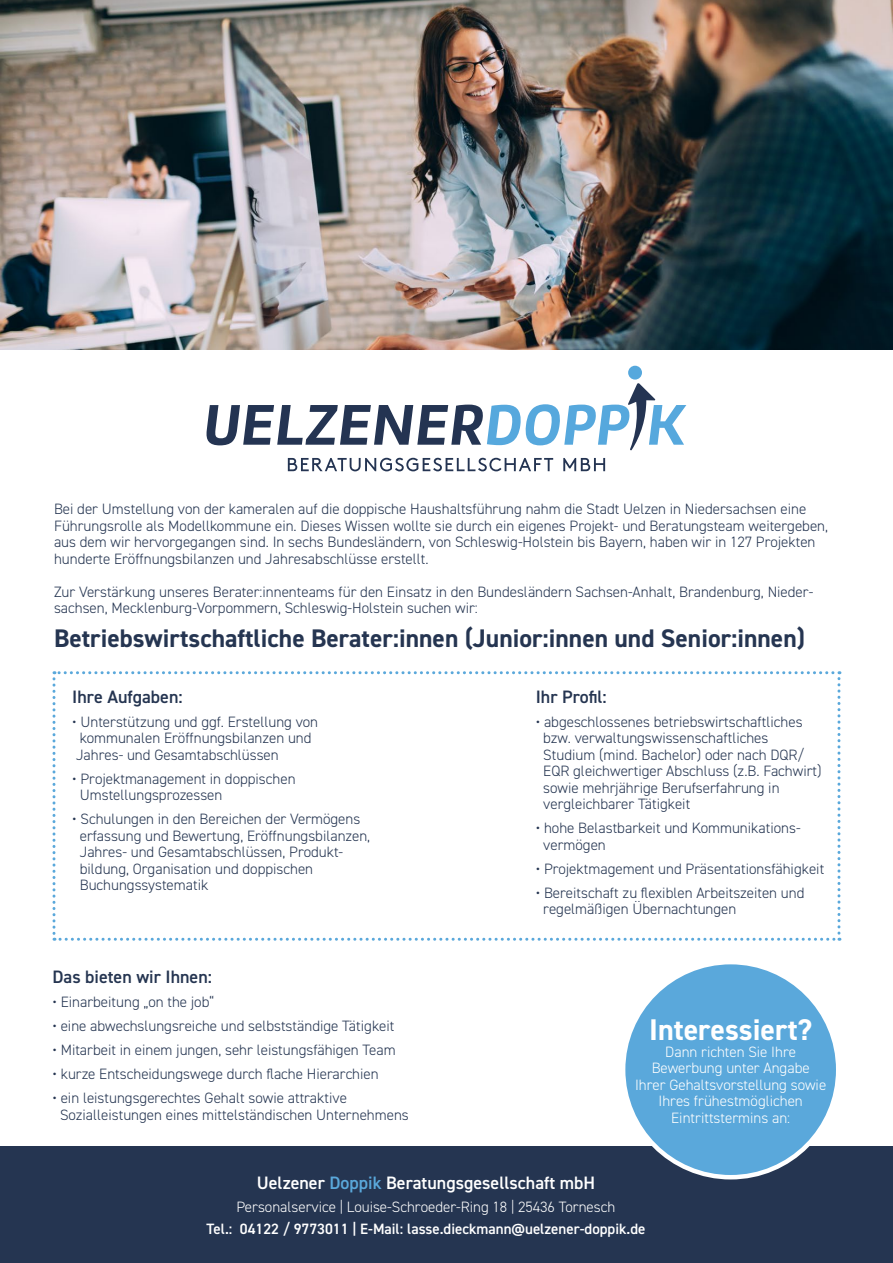
<style>
.page{position:relative;width:893px;height:1263px;background:#fff}
.page>*{position:absolute;margin:0;border:0;box-sizing:border-box;transform-origin:0 0}
.t1{font:700 30px "DIN2014";color:#fff}
.t2{font:700 25.5px "DIN2014";color:#253551}
.t3{font:600 18px "DIN2014";color:#253551}
.t4{font:600 18px "DIN2014";color:#fff}
.t5{font:300 15px/16.5px "DIN2014";color:#253551}
.t6{font:300 15px/16.5px "DIN2014";color:#fff;text-align:center}
.t7{font:600 15px "DIN2014";color:#fff}
.s1{color:#5aa8db}
</style>
<div class="page">
<img style="left:0;top:0;width:893px;height:349px">
<svg style="left:288px;top:458px;width:265px;height:13px"></svg>
<svg style="left:563px;top:458px;width:42px;height:13px"></svg>
<svg style="left:206px;top:383px;width:480px;height:67px"></svg>
<div style="left:628px;top:366px;width:14px;height:14px;background:#56a8dd;border-radius:50%"></div>
<div style="left:0;top:1146px;width:893px;height:117px;background:#253551"></div>
<svg style="left:52px;top:671px;width:788px;height:270px"></svg>
<div style="left:623px;top:962px;width:215px;height:215px;background:#5aa8db;border-radius:50%"></div>
<p class="t5" style="left:54px;top:501px;width:776px">Bei der Umstellung von der kameralen auf die doppische Haushaltsführung nahm die Stadt Uelzen in Niedersachsen eine Führungsrolle als Modellkommune ein. Dieses Wissen wollte sie durch ein eigenes Projekt- und Beratungsteam weitergeben, aus dem wir hervorgegangen sind. In sechs Bundesländern, von Schleswig-Holstein bis Bayern, haben wir in 127 Projekten hunderte Eröffnungsbilanzen und Jahresabschlüsse erstellt.</p>
<p class="t5" style="left:54px;top:583px;width:761px">Zur Verstärkung unseres Berater:innenteams für den Einsatz in den Bundesländern Sachsen-Anhalt, Brandenburg, Nieder&shy;sachsen, Mecklenburg-Vorpommern, Schleswig-Holstein suchen wir:</p>
<h2 class="t2" style="left:54px;top:621px;width:752px">Betriebswirtschaftliche Berater:innen (Junior:innen und Senior:innen)</h2>
<p class="t3" style="left:72px;top:685px;width:112px">Ihre Aufgaben:</p>
<p class="t5" style="left:72px;top:713px;width:247px">• Unterstützung und ggf. Erstellung von kommunalen Eröffnungsbilanzen und<br>Jahres- und Gesamtabschlüssen</p>
<p class="t5" style="left:80px;top:770px;width:217px;text-indent:-8px">• Projektmanagement in doppischen<br>Umstellungsprozessen</p>
<p class="t5" style="left:80px;top:811px;width:292px;text-indent:-8px">• Schulungen in den Bereichen der Vermögens erfassung und Bewertung, Eröffnungsbilanzen, Jahres- und Gesamtabschlüssen, Produkt&shy;bildung, Organisation und doppischen Buchungssystematik</p>
<p class="t3" style="left:52px;top:965px;width:161px">Das bieten wir Ihnen:</p>
<p class="t5" style="left:52px;top:994px;width:163px">• Einarbeitung „on the job“</p>
<p class="t5" style="left:52px;top:1018px;width:343px">• eine abwechslungsreiche und selbstständige Tätigkeit</p>
<p class="t5" style="left:52px;top:1042px;width:345px">• Mitarbeit in einem jungen, sehr leistungsfähigen Team</p>
<p class="t5" style="left:52px;top:1066px;width:328px">• kurze Entscheidungswege durch flache Hierarchien</p>
<p class="t5" style="left:60px;top:1090px;width:350px;text-indent:-8px">• ein leistungsgerechtes Gehalt sowie attraktive<br>Sozialleistungen eines mittelständischen Unternehmens</p>
<p class="t3" style="left:536px;top:685px;width:73px">Ihr Profil:</p>
<p class="t5" style="left:543px;top:713px;width:280px;text-indent:-8px">• abgeschlossenes betriebswirtschaftliches bzw. verwaltungswissenschaftliches Studium (mind. Bachelor) oder nach DQR/ EQR gleichwertiger Abschluss (z.B. Fachwirt) sowie mehrjährige Berufserfahrung in vergleichbarer Tätigkeit</p>
<p class="t5" style="left:543px;top:820px;width:259px;text-indent:-8px">• hohe Belastbarkeit und Kommunikations&shy;vermögen</p>
<p class="t5" style="left:536px;top:860px;width:290px">• Projektmagement und Präsentationsfähigkeit</p>
<p class="t5" style="left:543px;top:884px;width:263px;text-indent:-8px">• Bereitschaft zu flexiblen Arbeitszeiten und regelmäßigen Übernachtungen</p>
<h1 class="t1" style="left:649px;top:1010px;width:165px">Interessiert?</h1>
<p class="t6" style="left:635px;top:1043px;width:193px">Dann richten Sie Ihre<br>Bewerbung unter Angabe<br>Ihrer Gehaltsvorstellung sowie<br>Ihres frühestmöglichen<br>Eintrittstermins an:</p>
<p class="t4" style="left:257px;top:1171px;width:340px">Uelzener <span class="s1">Doppik</span> Beratungsgesellschaft mbH</p>
<p class="t6" style="left:237px;top:1198px;width:380px">Personalservice | Louise-Schroeder-Ring 18 | 25436 Tornesch</p>
<p class="t7" style="left:206px;top:1219px;width:440px">Tel.: 04122 / 9773011 | E-Mail: lasse.dieckmann@uelzener-doppik.de</p>
</div>
